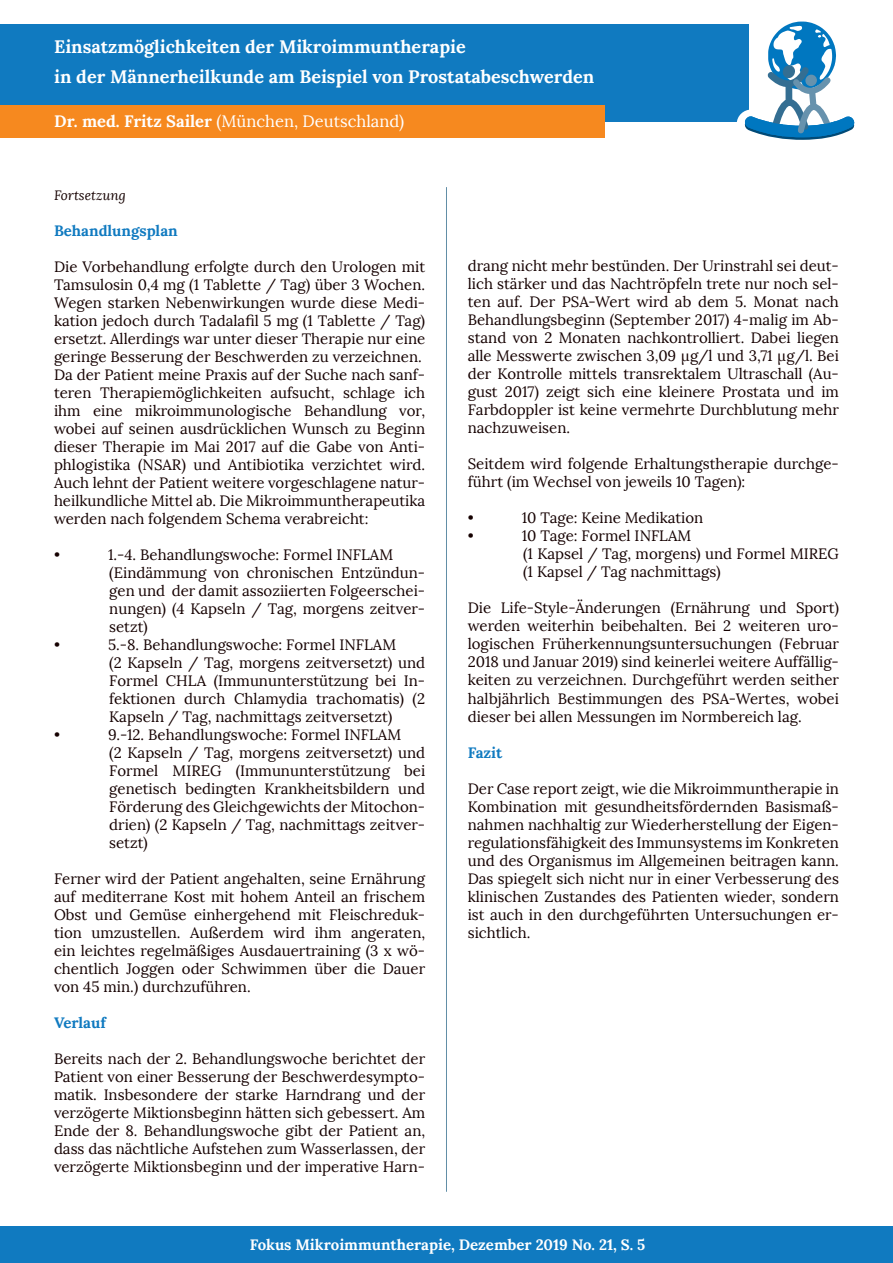
<style>
.page{position:relative;width:893px;height:1263px;background:#fff}
.page>*{position:absolute;margin:0;border:0;box-sizing:border-box;transform-origin:0 0}
.t1{font:700 18px/30.2px "Lora";color:#fff}
.t2{font:16.5px "Lora";color:#fff}
.t3{font:15px/18px "Lora";color:#150000}
.t4{font:700 15px "Lora";color:#fff}
.t5{font:700 15px "Lora";color:#107ac0}
.t6{font:italic 13.5px "Lora";color:#150000}
.s1{font-weight:700}
</style>
<div class="page">
<div style="left:0;top:1227px;width:893px;height:36px;background:#107ac0"></div>
<div style="left:0;top:24px;width:748px;height:98px;background:#107ac0"></div>
<div style="left:0;top:105px;width:605px;height:33px;background:#f6891f"></div>
<div style="left:737px;top:109px;width:29px;height:29px;background:#fff;border-radius:50%"></div>
<svg style="left:744px;top:22px;width:111px;height:118px"></svg>
<hr style="left:446px;top:187px;width:1px;height:1005px;background:#628ea7">
<p class="t1" style="left:54px;top:34px;width:542px">Einsatzmöglichkeiten der Mikroimmuntherapie<br>in der Männerheilkunde am Beispiel von Prostatabeschwerden</p>
<p class="t2" style="left:54px;top:115px;width:352px"><span class="s1">Dr. med. Fritz Sailer</span> (München, Deutschland)</p>
<p class="t6" style="left:54px;top:190px;width:73px">Fortsetzung</p>
<p class="t5" style="left:54px;top:225px;width:125px">Behandlungsplan</p>
<p class="t3" style="left:54px;top:259px;width:373px">Die Vorbehandlung erfolgte durch den Urologen mit Tamsulosin 0,4 mg (1 Tablette / Tag) über 3 Wochen.<br>Wegen starken Nebenwirkungen wurde diese Medi&shy;kation jedoch durch Tadalafil 5 mg (1 Tablette / Tag) ersetzt. Allerdings war unter dieser Therapie nur eine geringe Besserung der Beschwerden zu verzeichnen.<br>Da der Patient meine Praxis auf der Suche nach sanf&shy;teren Therapiemöglichkeiten aufsucht, schlage ich ihm eine mikroimmunologische Behandlung vor, wobei auf seinen ausdrücklichen Wunsch zu Beginn dieser Therapie im Mai 2017 auf die Gabe von Anti&shy;phlogistika (NSAR) und Antibiotika verzichtet wird.<br>Auch lehnt der Patient weitere vorgeschlagene natur&shy;heilkundliche Mittel ab. Die Mikroimmuntherapeutika werden nach folgendem Schema verabreicht:</p>
<p class="t3" style="left:54px;top:546px;width:8px">•</p>
<p class="t3" style="left:108px;top:546px;width:319px">1.-4. Behandlungswoche: Formel INFLAM (Eindämmung von chronischen Entzündun&shy;gen und der damit assoziierten Folgeerschei&shy;nungen) (4 Kapseln / Tag, morgens zeitver&shy;setzt)</p>
<p class="t3" style="left:54px;top:636px;width:8px">•</p>
<p class="t3" style="left:108px;top:636px;width:319px">5.-8. Behandlungswoche: Formel INFLAM<br>(2 Kapseln / Tag, morgens zeitversetzt) und Formel CHLA (Immununterstützung bei In&shy;fektionen durch Chlamydia trachomatis) (2<br>Kapseln / Tag, nachmittags zeitversetzt)</p>
<p class="t3" style="left:54px;top:726px;width:8px">•</p>
<p class="t3" style="left:108px;top:726px;width:319px">9.-12. Behandlungswoche: Formel INFLAM<br>(2 Kapseln / Tag, morgens zeitversetzt) und Formel MIREG (Immununterstützung bei genetisch bedingten Krankheitsbildern und Förderung des Gleichgewichts der Mitochon&shy;drien) (2 Kapseln / Tag, nachmittags zeitver&shy;setzt)</p>
<p class="t3" style="left:54px;top:870px;width:373px;text-align:justify">Ferner wird der Patient angehalten, seine Ernährung auf mediterrane Kost mit hohem Anteil an frischem Obst und Gemüse einhergehend mit Fleischreduk&shy;tion umzustellen. Außerdem wird ihm angeraten, ein leichtes regelmäßiges Ausdauertraining (3 x wö&shy;chentlich Joggen oder Schwimmen über die Dauer von 45 min.) durchzuführen.</p>
<p class="t5" style="left:54px;top:1017px;width:53px">Verlauf</p>
<p class="t3" style="left:54px;top:1050px;width:373px;text-align:justify">Bereits nach der 2. Behandlungswoche berichtet der Patient von einer Besserung der Beschwerdesympto&shy;matik. Insbesondere der starke Harndrang und der verzögerte Miktionsbeginn hätten sich gebessert. Am Ende der 8. Behandlungswoche gibt der Patient an, dass das nächtliche Aufstehen zum Wasserlassen, der verzögerte Miktionsbeginn und der imperative Harn-</p>
<p class="t3" style="left:468px;top:259px;width:373px;text-align:justify">drang nicht mehr bestünden. Der Urinstrahl sei deut&shy;lich stärker und das Nachtröpfeln trete nur noch sel&shy;ten auf. Der PSA-Wert wird ab dem 5. Monat nach Behandlungsbeginn (September 2017) 4-malig im Ab&shy;stand von 2 Monaten nachkontrolliert. Dabei liegen alle Messwerte zwischen 3,09 µg/l und 3,71 µg/l. Bei der Kontrolle mittels transrektalem Ultraschall (Au&shy;gust 2017) zeigt sich eine kleinere Prostata und im Farbdoppler ist keine vermehrte Durchblutung mehr nachzuweisen.</p>
<p class="t3" style="left:468px;top:455px;width:373px">Seitdem wird folgende Erhaltungstherapie durchge&shy;führt (im Wechsel von jeweils 10 Tagen):</p>
<p class="t3" style="left:468px;top:509px;width:8px">•</p>
<p class="t3" style="left:522px;top:509px;width:183px">10 Tage: Keine Medikation</p>
<p class="t3" style="left:468px;top:527px;width:8px">•</p>
<p class="t3" style="left:522px;top:527px;width:319px">10 Tage: Formel INFLAM<br>(1 Kapsel / Tag, morgens) und Formel MIREG (1 Kapsel / Tag nachmittags)</p>
<p class="t3" style="left:468px;top:599px;width:373px;text-align:justify">Die Life-Style-Änderungen (Ernährung und Sport) werden weiterhin beibehalten. Bei 2 weiteren uro&shy;logischen Früherkennungsuntersuchungen (Februar 2018 und Januar 2019) sind keinerlei weitere Auffällig&shy;keiten zu verzeichnen. Durchgeführt werden seither halbjährlich Bestimmungen des PSA-Wertes, wobei dieser bei allen Messungen im Normbereich lag.</p>
<p class="t5" style="left:468px;top:746px;width:36px">Fazit</p>
<p class="t3" style="left:468px;top:779px;width:373px;text-align:justify">Der Case report zeigt, wie die Mikroimmuntherapie in Kombination mit gesundheitsfördernden Basismaß&shy;nahmen nachhaltig zur Wiederherstellung der Eigen&shy;regulationsfähigkeit des Immunsystems im Konkreten und des Organismus im Allgemeinen beitragen kann.<br>Das spiegelt sich nicht nur in einer Verbesserung des klinischen Zustandes des Patienten wieder, sondern ist auch in den durchgeführten Untersuchungen er&shy;sichtlich.</p>
<p class="t4" style="left:250px;top:1239px;width:397px">Fokus Mikroimmuntherapie, Dezember 2019 No. 21, S. 5</p>
</div>
